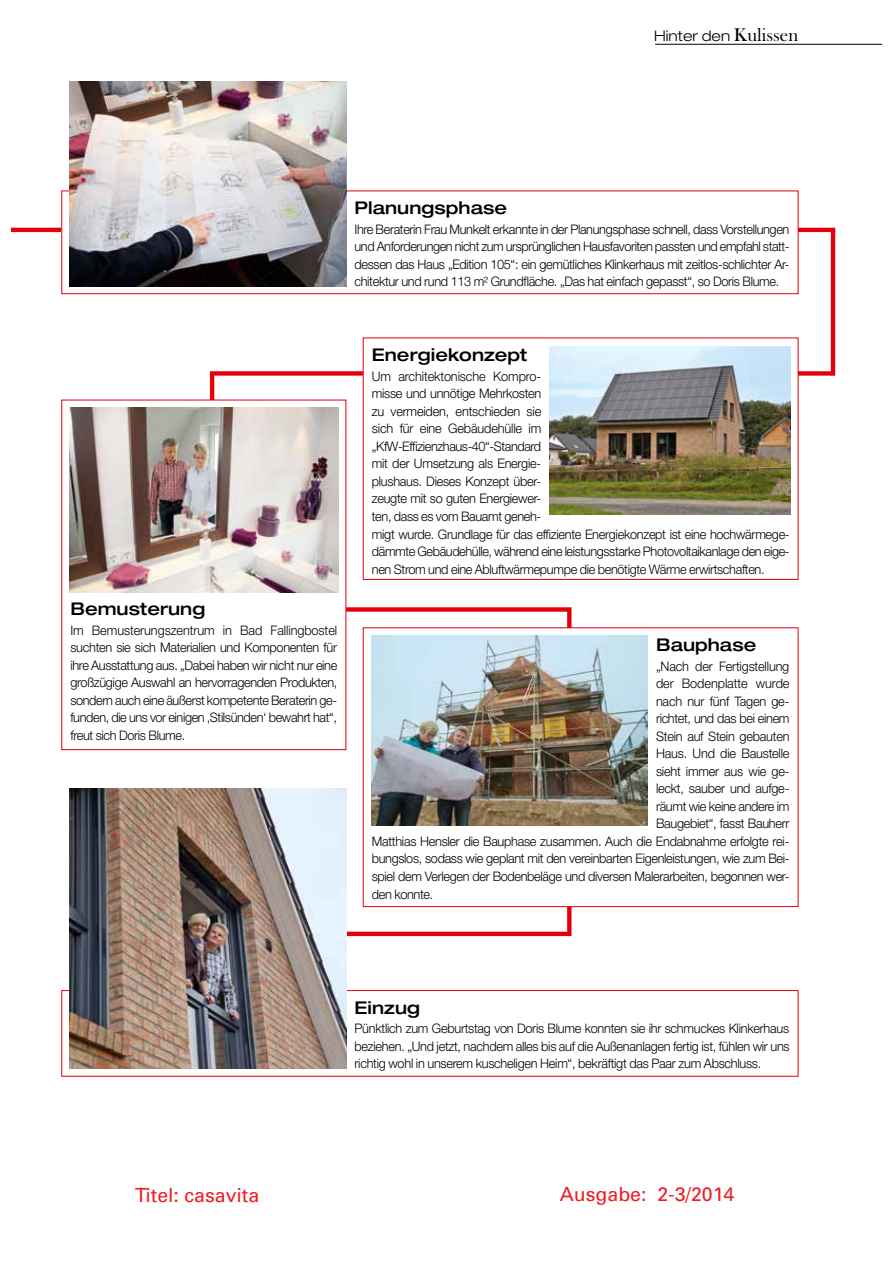
<style>
.page{position:relative;width:893px;height:1263px;background:#fff}
.page>*{position:absolute;margin:0;border:0;box-sizing:border-box;transform-origin:0 0}
.t1{font:19.5px "Univers";color:#ee1d23}
.t2{font:500 expanded 17.55px "Helvetica Neue LT Std";letter-spacing:.005em;color:#000}
.t3{font:300 expanded 14.55px "Helvetica Neue LT Std";letter-spacing:.005em;color:#000}
.t4{font:300 13.2px/17.5px "Helvetica Neue LT Std";letter-spacing:-.025em;color:#000;text-align:justify}
.t5{font:300 13.2px "Helvetica Neue LT Std";letter-spacing:-.005em;color:#000}
.s1{font-family:"Baskerville Old Face EF";font-weight:400;font-stretch:normal;font-size:19.05px}
</style>
<div class="page">
<hr style="left:655px;top:44px;width:226px;height:1px;background:#000">
<hr style="left:12px;top:228px;width:823px;height:4px;background:#e3000b">
<hr style="left:831px;top:230px;width:4px;height:146px;background:#e3000b">
<div style="left:210px;top:371px;width:622px;height:5px;background:#e3000b"></div>
<div style="left:210px;top:607px;width:362px;height:5px;background:#e3000b"></div>
<svg style="left:567px;top:611px;width:4px;height:321px"></svg>
<hr style="left:231px;top:932px;width:340px;height:4px;background:#e3000b">
<hr style="left:210px;top:373px;width:4px;height:237px;background:#e3000b">
<div style="left:62px;top:191px;width:736px;height:103px;background:#fff"></div>
<div style="left:61px;top:191px;width:737px;height:103px;border:1px solid #e3000b"></div>
<div style="left:363px;top:338px;width:435px;height:241px;background:#fff"></div>
<div style="left:363px;top:338px;width:435px;height:242px;border:1px solid #e3000b"></div>
<div style="left:62px;top:400px;width:284px;height:350px;background:#fff"></div>
<div style="left:363px;top:628px;width:435px;height:278px;background:#fff"></div>
<div style="left:363px;top:627px;width:435px;height:280px;border:1px solid #e3000b"></div>
<div style="left:61px;top:990px;width:737px;height:86px;border:1px solid #e3000b"></div>
<img style="left:70px;top:81px;width:276px;height:205px">
<img style="left:550px;top:346px;width:240px;height:169px">
<img style="left:70px;top:408px;width:268px;height:184px">
<img style="left:371px;top:636px;width:277px;height:190px">
<img style="left:70px;top:788px;width:276px;height:280px">
<p class="t3" style="left:654px;top:27px;width:146px">Hinter den <span class="s1">Kulissen</span></p>
<p class="t2" style="left:355px;top:197px;width:154px">Planungsphase</p>
<p class="t4" style="left:355px;top:220px;width:436px">Ihre Beraterin Frau Munkelt erkannte in der Planungsphase schnell, dass Vorstellungen und Anforderungen nicht zum ursprünglichen Hausfavoriten passten und empfahl statt&shy;dessen das Haus „Edition 105“: ein gemütliches Klinkerhaus mit zeitlos-schlichter Ar&shy;chitektur und rund 113 m² Grundfläche. „Das hat einfach gepasst“, so Doris Blume.</p>
<p class="t2" style="left:70px;top:598px;width:136px">Bemusterung</p>
<p class="t4" style="left:70px;top:621px;width:268px">Im Bemusterungszentrum in Bad Fallingbostel suchten sie sich Materialien und Komponenten für ihre Ausstattung aus. „Dabei haben wir nicht nur eine großzügige Auswahl an hervorragenden Produkten, sondern auch eine äußerst kompetente Beraterin ge&shy;funden, die uns vor einigen ‚Stilsünden‘ bewahrt hat“, freut sich Doris Blume.</p>
<p class="t2" style="left:372px;top:344px;width:157px">Energiekonzept</p>
<p class="t4" style="left:372px;top:367px;width:419px;text-align:left">Um architektonische Kompro-<br>misse und unnötige Mehrkosten<br>zu vermeiden, entschieden sie<br>sich für eine Gebäudehülle im<br>„KfW-Effizienzhaus-40“-Standard<br>mit der Umsetzung als Energie-<br>plushaus. Dieses Konzept über-<br>zeugte mit so guten Energiewer-<br>ten, dass es vom Bauamt geneh-<br>migt wurde. Grundlage für das effiziente Energiekonzept ist eine hochwärmege&shy;dämmte Gebäudehülle, während eine leistungsstarke Photovoltaikanlage den eige&shy;nen Strom und eine Abluftwärmepumpe die benötigte Wärme erwirtschaften.</p>
<p class="t2" style="left:656px;top:634px;width:102px">Bauphase</p>
<p class="t4" style="left:656px;top:657px;width:135px">„Nach der Fertigstellung</p>
<p class="t5" style="left:656px;top:675px;width:135px">der Bodenplatte wurde</p>
<p class="t4" style="left:656px;top:692px;width:135px">nach nur fünf Tagen ge-</p>
<p class="t4" style="left:656px;top:709px;width:135px">richtet, und das bei einem</p>
<p class="t4" style="left:656px;top:727px;width:135px">Stein auf Stein gebauten</p>
<p class="t4" style="left:656px;top:744px;width:135px">Haus. Und die Baustelle</p>
<p class="t4" style="left:656px;top:762px;width:135px">sieht immer aus wie ge-</p>
<p class="t4" style="left:656px;top:780px;width:135px">leckt, sauber und aufge-</p>
<p class="t4" style="left:656px;top:797px;width:135px">räumt wie keine andere im</p>
<p class="t4" style="left:656px;top:815px;width:135px">Baugebiet“, fasst Bauherr</p>
<p class="t4" style="left:372px;top:832px;width:419px">Matthias Hensler die Bauphase zusammen. Auch die Endabnahme erfolgte rei-</p>
<p class="t4" style="left:372px;top:850px;width:419px">bungslos, sodass wie geplant mit den vereinbarten Eigenleistungen, wie zum Bei-</p>
<p class="t4" style="left:372px;top:867px;width:419px">spiel dem Verlegen der Bodenbeläge und diversen Malerarbeiten, begonnen wer-</p>
<p class="t4" style="left:372px;top:885px;width:63px">den konnte.</p>
<p class="t2" style="left:355px;top:996px;width:67px">Einzug</p>
<p class="t4" style="left:355px;top:1020px;width:437px">Pünktlich zum Geburtstag von Doris Blume konnten sie ihr schmuckes Klinkerhaus beziehen. „Und jetzt, nachdem alles bis auf die Außenanlagen fertig ist, fühlen wir uns richtig wohl in unserem kuscheligen Heim“, bekräftigt das Paar zum Abschluss.</p>
<p class="t1" style="left:135px;top:1183px;width:126px">Titel: casavita</p>
<p class="t1" style="left:560px;top:1182px;width:176px">Ausgabe: 2-3/2014</p>
</div>
